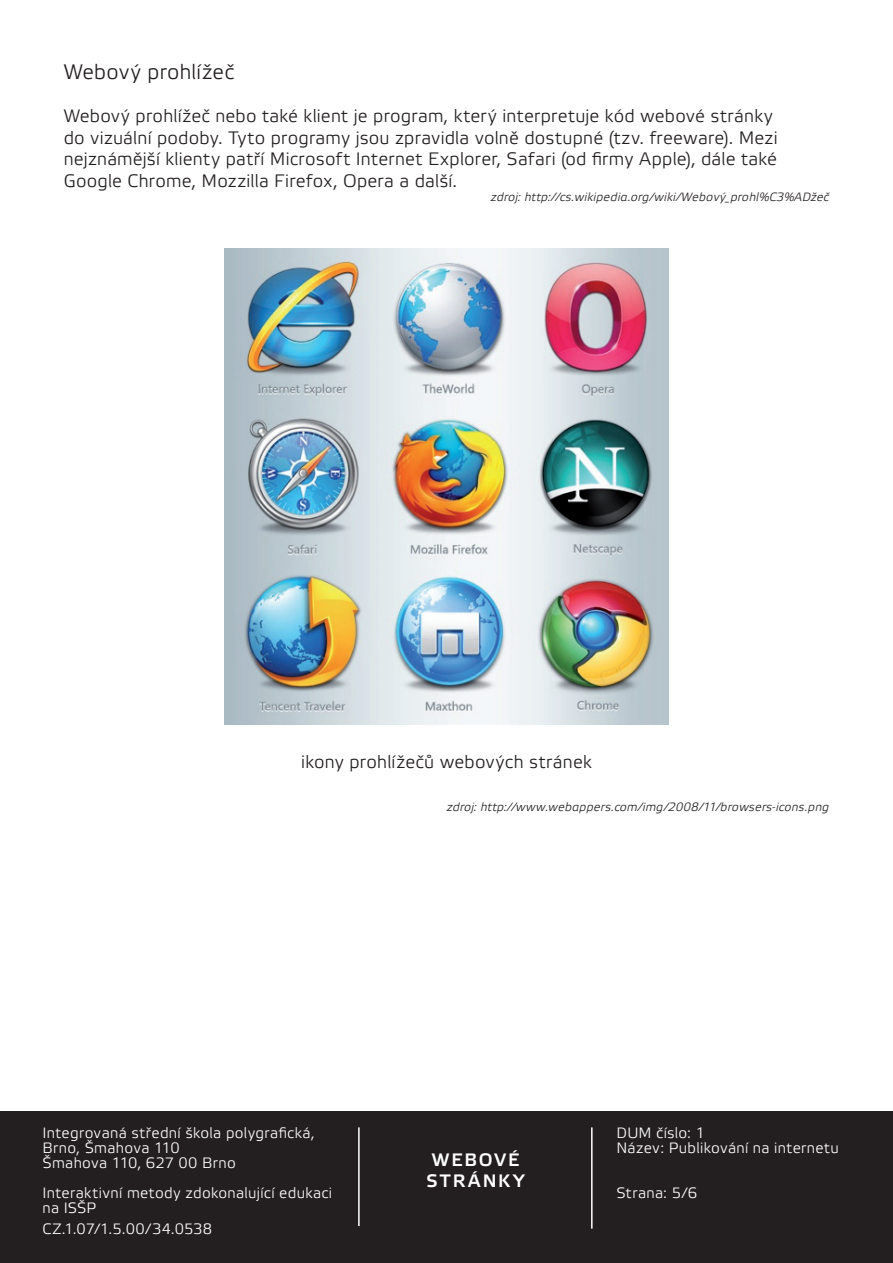
<style>
.page{position:relative;width:893px;height:1263px;background:#fff}
.page>*{position:absolute;margin:0;border:0;box-sizing:border-box;transform-origin:0 0}
.t1{font:21px "Etelka Light Pro";letter-spacing:.01em;color:#231f20}
.t2{font:18px/21.6px "Etelka Light Pro";letter-spacing:.01em;color:#231f20}
.t3{font:700 18px/21.6px "Etelka Light Pro";letter-spacing:.115em;color:#fff}
.t4{font:15px/15px "Etelka Light Pro";letter-spacing:.02em;color:#fff}
.t5{font:italic 12px "Etelka Light Pro";letter-spacing:.025em;color:#231f20}
</style>
<div class="page">
<div style="left:0;top:1111px;width:893px;height:152px;background:#231f20"></div>
<hr style="left:358px;top:1127px;width:2px;height:99px;background:#fff">
<hr style="left:591px;top:1127px;width:2px;height:101px;background:#fff">
<img style="left:224px;top:248px;width:445px;height:476px">
<p class="t1" style="left:64px;top:61px;width:172px">Webový prohlížeč</p>
<p class="t2" style="left:64px;top:106px;width:715px">Webový prohlížeč nebo také klient je program, který interpretuje kód webové stránky do vizuální podoby. Tyto programy jsou zpravidla volně dostupné (tzv. freeware). Mezi nejznámější klienty patří Microsoft Internet Explorer, Safari (od firmy Apple), dále také Google Chrome, Mozzilla Firefox, Opera a další.</p>
<p class="t5" style="left:491px;top:191px;width:340px">zdroj: http://cs.wikipedia.org/wiki/Webový_prohl%C3%ADžeč</p>
<p class="t2" style="left:301px;top:752px;width:292px">ikony prohlížečů webových stránek</p>
<p class="t5" style="left:447px;top:800px;width:384px">zdroj: http://www.webappers.com/img/2008/11/browsers-icons.png</p>
<p class="t4" style="left:43px;top:1126px;width:274px">Integrovaná střední škola polygrafická,<br>Brno, Šmahova 110<br>Šmahova 110, 627 00 Brno</p>
<p class="t4" style="left:43px;top:1186px;width:291px">Interaktivní metody zdokonalující edukaci na ISŠP</p>
<p class="t4" style="left:43px;top:1222px;width:171px">CZ.1.07/1.5.00/34.0538</p>
<p class="t3" style="left:427px;top:1150px;width:100px">WEBOVÉ<br>STRÁNKY</p>
<p class="t4" style="left:617px;top:1126px;width:224px">DUM číslo: 1<br>Název: Publikování na internetu</p>
<p class="t4" style="left:617px;top:1186px;width:82px">Strana: 5/6</p>
</div>
